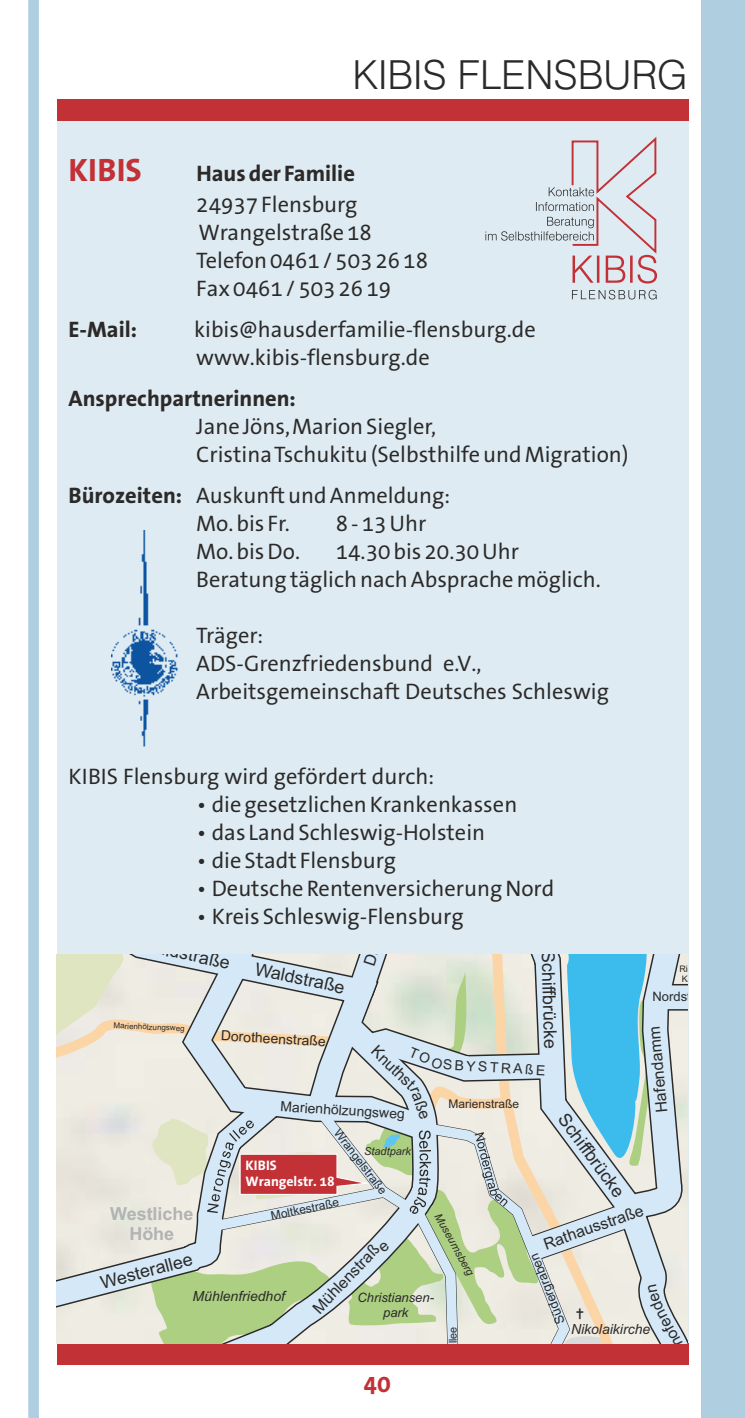
<style>
.page{position:relative;width:745px;height:1418px;background:#fff}
.page>*{position:absolute;margin:0;border:0;box-sizing:border-box;transform-origin:0 0}
.t1{font:300 40px "Swiss 721 BT";color:#2b2a29}
.t2{font:700 32.5px "The Sans Office";letter-spacing:.005em;color:#c23136}
.t3{font:700 25px "The Sans Office";color:#c23136}
.t4{font:22.5px/28px "The Sans Office";color:#2b2a29}
.t5{font:700 22.5px "The Sans Office";color:#2b2a29}
.t6{font:18px "Arial";color:#2b2a29}
.t7{font:700 18px/20px "Arial";color:#b2b3b3;text-align:center}
.t8{font:16px "Arial";color:#2b2a29}
.t9{font:14px "Arial";color:#2b2a29}
.t10{font:italic 14px "Arial";color:#2b2a29}
.t11{font:700 13.75px/15.5px "The Sans Office";color:#fefefe}
.t12{font:13px "Arial";color:#2b2a29}
.t13{font:italic 13px/14.5px "Arial";color:#2b2a29;text-align:center}
.t14{font:12px "Arial";color:#2b2a29}
.t15{font:italic 11px "Arial";color:#2b2a29}
.t16{font:8px "Arial";color:#2b2a29}
.s1{font-weight:700}
</style>
<div class="page">
<div style="left:57px;top:120px;width:630px;height:1223px;background:#dfebf3"></div>
<div style="left:57px;top:99px;width:630px;height:21px;background:#c23136"></div>
<div style="left:57px;top:1343px;width:630px;height:21px;background:#c23136"></div>
<div style="left:701px;top:0;width:43px;height:1417px;background:#afcfe1"></div>
<div style="left:28px;top:0;width:11px;height:1417px;background:#afcfe1"></div>
<svg style="left:485px;top:137px;width:172px;height:146px"></svg>
<svg style="left:572px;top:290px;width:84px;height:9px"></svg>
<img style="left:111px;top:530px;width:67px;height:217px">
<svg style="left:56px;top:954px;width:631px;height:390px"></svg>
<h1 class="t1" style="left:352px;top:59px;width:336px">KIBIS FLENSBURG</h1>
<h2 class="t2" style="left:69px;top:157px;width:75px">KIBIS</h2>
<p class="t5" style="left:196px;top:164px;width:160px">Haus der Familie</p>
<p class="t4" style="left:196px;top:193px;width:233px">24937 Flensburg<br>Wrangelstraße 18<br>Telefon 0461 / 503 26 18<br>Fax 0461 / 503 26 19</p>
<p class="t5" style="left:69px;top:320px;width:70px">E-Mail:</p>
<p class="t4" style="left:194px;top:318px;width:343px">kibis@hausderfamilie-flensburg.de www.kibis-flensburg.de</p>
<p class="t5" style="left:69px;top:389px;width:229px">Ansprechpartnerinnen:</p>
<p class="t4" style="left:196px;top:414px;width:433px">Jane Jöns,Marion Siegler,<br>Cristina Tschukitu (Selbsthilfe und Migration)</p>
<p class="t4" style="left:196px;top:483px;width:255px;text-indent:-127px"><span class="s1">Bürozeiten:</span> Auskunft und Anmeldung:<br>Mo. bis Fr.</p>
<p class="t4" style="left:335px;top:511px;width:92px">8 - 13 Uhr</p>
<p class="t4" style="left:196px;top:539px;width:406px;text-indent:139px">14.30 bis 20.30 Uhr<br>Beratung täglich nach Absprache möglich.</p>
<p class="t4" style="left:196px;top:623px;width:414px">Träger:<br>ADS-Grenzfriedensbund e.V.,<br>Arbeitsgemeinschaft Deutsches Schleswig</p>
<p class="t4" style="left:196px;top:539px;width:105px">Mo. bis Do.</p>
<p class="t4" style="left:68px;top:764px;width:367px">KIBIS Flensburg wird gefördert durch:</p>
<p class="t4" style="left:196px;top:792px;width:322px">• die gesetzlichen Krankenkassen</p>
<p class="t4" style="left:196px;top:820px;width:290px">• das Land Schleswig-Holstein</p>
<p class="t4" style="left:196px;top:848px;width:201px">• die Stadt Flensburg</p>
<p class="t4" style="left:196px;top:876px;width:359px">• Deutsche Rentenversicherung Nord</p>
<p class="t4" style="left:196px;top:904px;width:269px">• Kreis Schleswig-Flensburg</p>
<p class="t6" style="left:142px;top:937px;width:93px;rotate:12deg">Waldstraße</p>
<p class="t6" style="left:554px;top:950px;width:100px;rotate:88deg">Schif brücke</p>
<p class="t6" style="left:257px;top:962px;width:93px;rotate:12deg">Waldstraße</p>
<p class="t12" style="left:652px;top:991px;width:66px">Nordstraße</p>
<p class="t16" style="left:114px;top:1022px;width:73px;rotate:2deg">Marienhölzungsweg</p>
<p class="t8" style="left:655px;top:1113px;width:88px;rotate:-95deg">Hafendamm</p>
<p class="t9" style="left:221px;top:1030px;width:106px;rotate:3deg">Dorotheenstraße</p>
<p class="t8" style="left:378px;top:1043px;width:56px;rotate:44deg">Knuthst</p>
<p class="t8" style="left:420px;top:1085px;width:34px;rotate:70deg">raße</p>
<p class="t9" style="left:443px;top:1059px;width:104px;rotate:3deg">SBYSTRAßE</p>
<p class="t14" style="left:448px;top:1099px;width:72px">Marienstraße</p>
<p class="t9" style="left:281px;top:1100px;width:126px;rotate:4deg">Marienhölzungsweg</p>
<p class="t11" style="left:245px;top:1159px;width:91px">KIBIS<br>Wrangelstr. 18</p>
<p class="t6" style="left:567px;top:1111px;width:100px;rotate:54deg">Schif brücke</p>
<p class="t14" style="left:340px;top:1127px;width:80px;rotate:53deg">Wrangelstraße</p>
<p class="t15" style="left:364px;top:1147px;width:48px">Stadtpark</p>
<p class="t14" style="left:270px;top:1211px;width:71px;rotate:-11deg">Moltkestraße</p>
<p class="t7" style="left:110px;top:1205px;width:85px">Westliche<br>Höhe</p>
<p class="t8" style="left:542px;top:1238px;width:106px;rotate:-19deg">Rathausstraße</p>
<p class="t15" style="left:441px;top:1212px;width:71px;rotate:61deg">Museumsberg</p>
<p class="t8" style="left:320px;top:1296px;width:77px;rotate:-46deg">ühlenstraß</p>
<p class="t12" style="left:556px;top:1325px;width:76px;rotate:-112deg">Südergraben</p>
<p class="t6" style="left:99px;top:1276px;width:96px;rotate:-15deg">Westerallee</p>
<p class="t10" style="left:192px;top:1290px;width:94px">Mühlenfriedhof</p>
<p class="t13" style="left:357px;top:1291px;width:78px">Christiansen&shy;park</p>
<p class="t10" style="left:570px;top:1323px;width:81px">Nikolaikirche</p>
<p class="t3" style="left:363px;top:1372px;width:29px">40</p>
</div>
